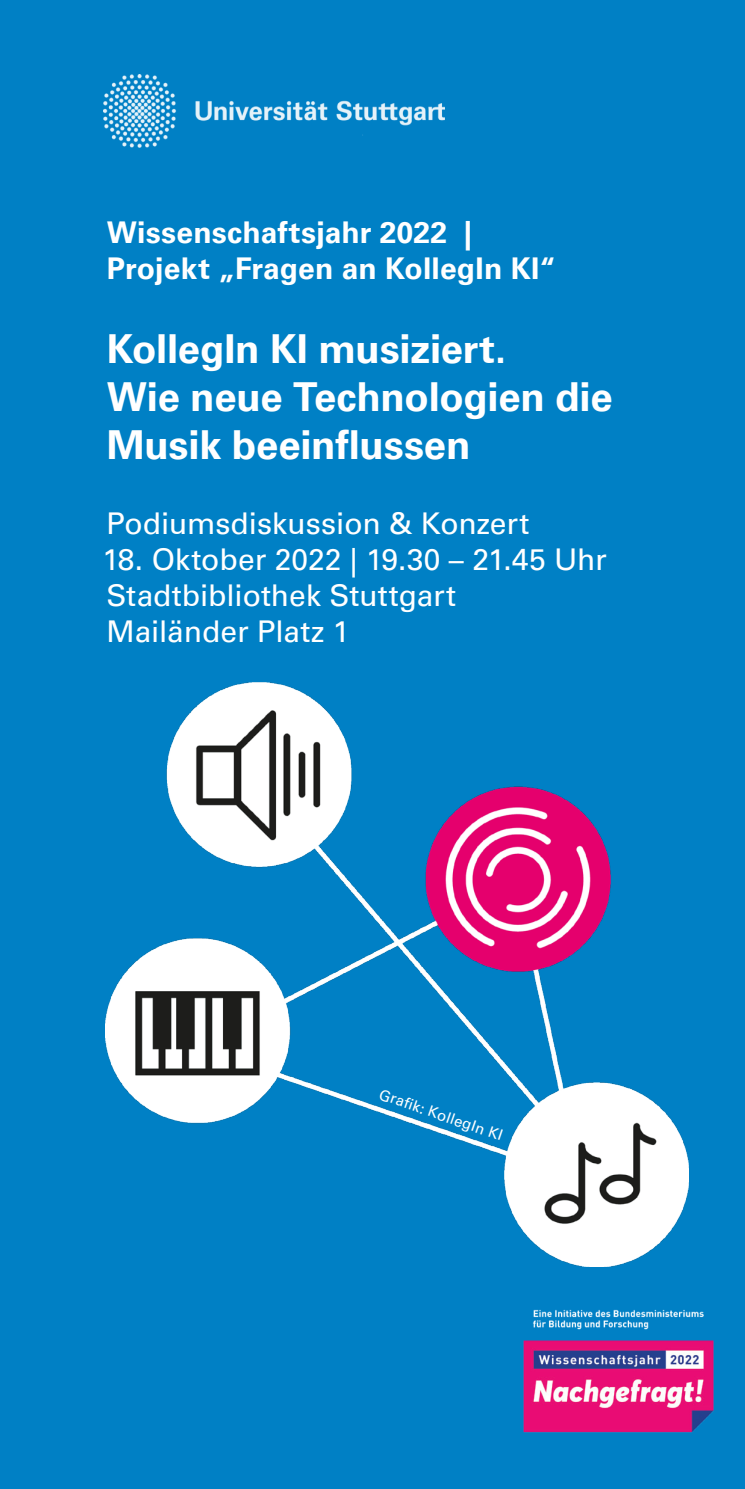
<style>
.page{position:relative;width:745px;height:1489px;background:#fff}
.page>*{position:absolute;margin:0;border:0;box-sizing:border-box;transform-origin:0 0}
.copy{font:700 40px/48px "Univers LT Pro 65";letter-spacing:-.005em;color:#fff}
.copy_Titelseite{font:30px "Univers LT Pro 55 Roman";color:#fff}
.copy_Titelseite-2{font:700 30px/36px "Univers LT Pro 65";letter-spacing:.005em;color:#fff}
.fotograf{font:15px "Univers LT Pro 55 Roman";color:#fff}
</style>
<div class="page">
<div style="left:0;top:0;width:744px;height:1488px;background:#0080c5"></div>
<img style="left:103px;top:74px;width:341px;height:74px">
<img style="left:523px;top:1309px;width:191px;height:124px">
<img style="left:106px;top:682px;width:582px;height:584px">
<p class="copy_Titelseite-2" style="left:107px;top:213px;width:450px">Wissenschaftsjahr 2022 |<br>Projekt „Fragen an KollegIn KI“</p>
<p class="copy" style="left:107px;top:323px;width:400px">KollegIn KI musiziert.</p>
<p class="copy" style="left:107px;top:371px;width:507px">Wie neue Technologien die<br>Musik beeinflussen</p>
<p class="copy_Titelseite" style="left:106px;top:502px;width:424px">Podiumsdiskussion &amp; Konzert</p>
<p class="copy_Titelseite" style="left:102px;top:538px;width:505px">18. Oktober 2022 | 19.30 – 21.45 Uhr</p>
<p class="copy_Titelseite" style="left:106px;top:574px;width:351px">Stadtbibliothek Stuttgart</p>
<p class="copy_Titelseite" style="left:106px;top:610px;width:244px">Mailänder Platz 1</p>
<p class="fotograf" style="left:382px;top:1083px;width:131px;rotate:19deg">Grafi k: KollegIn KI</p>
</div>
